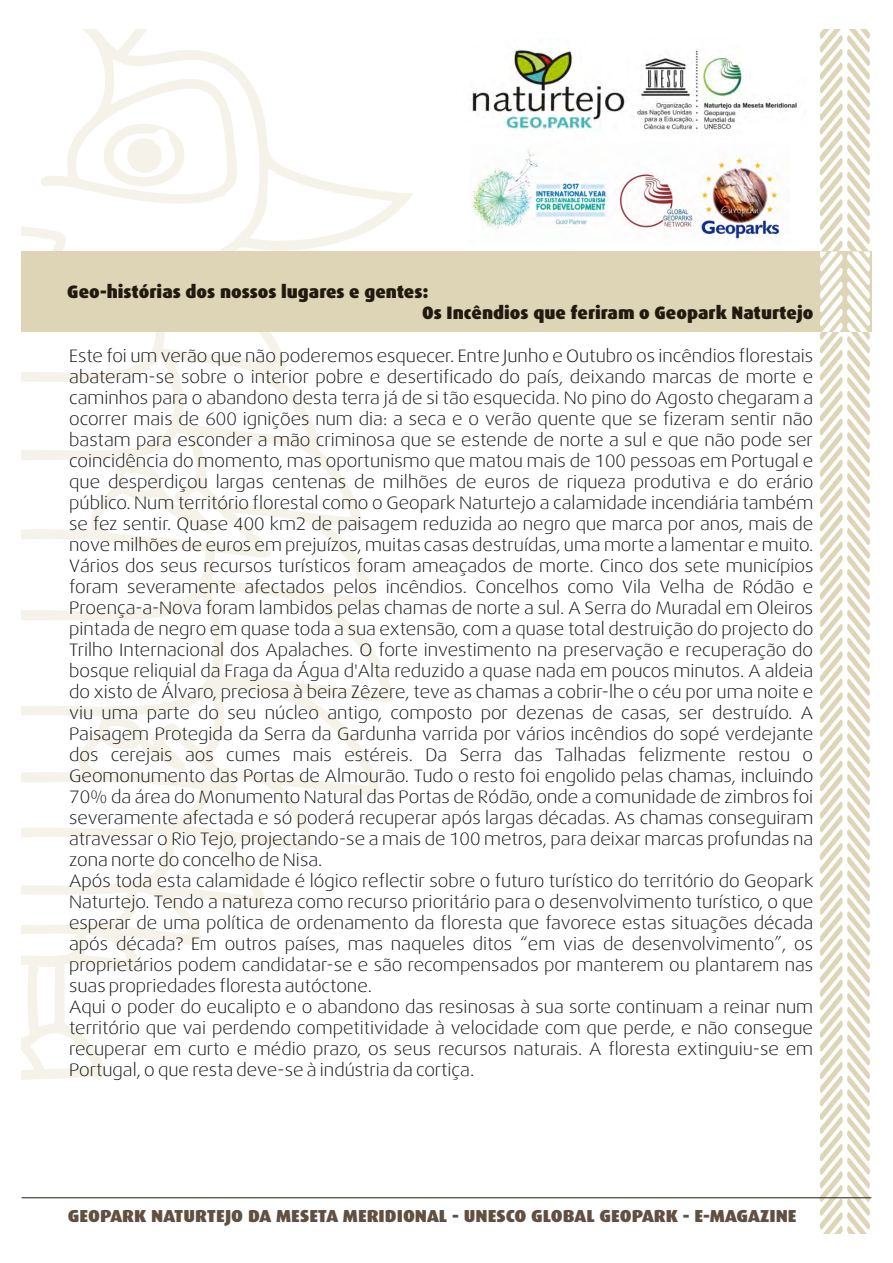
<style>
.page{position:relative;width:893px;height:1263px;background:#fff}
.page>*{position:absolute;margin:0;border:0;box-sizing:border-box;transform-origin:0 0}
.t1{font:300 18px/21px "Dax Wide";color:#151616}
.t2{font:900 18px/21px "Dax";color:#221a0f}
.t3{font:900 17.4px "Dax";color:#5e5043;scale:1.06 1}
</style>
<div class="page">
<svg style="left:22px;top:30px;width:391px;height:1050px"></svg>
<svg style="left:96px;top:110px;width:97px;height:90px"></svg>
<svg style="left:22px;top:226px;width:50px;height:25px"></svg>
<div style="left:22px;top:251px;width:849px;height:81px;background:#ded5b6"></div>
<svg style="left:820px;top:30px;width:50px;height:1203px"></svg>
<hr style="left:22px;top:1197px;width:849px;height:1px;background:#221a0f">
<img style="left:472px;top:49px;width:325px;height:82px">
<img style="left:470px;top:150px;width:312px;height:91px">
<p class="t2" style="left:422px;top:282px;width:393px;text-indent:-355px">Geo-histórias dos nossos lugares e gentes:<br>Os Incêndios que feriram o Geopark Naturtejo</p>
<p class="t1" style="left:69px;top:345px;width:746px">Este foi um verão que não poderemos esquecer. Entre Junho e Outubro os incêndios florestais abateram-se sobre o interior pobre e desertificado do país, deixando marcas de morte e caminhos para o abandono desta terra já de si tão esquecida. No pino do Agosto chegaram a ocorrer mais de 600 ignições num dia: a seca e o verão quente que se fizeram sentir não bastam para esconder a mão criminosa que se estende de norte a sul e que não pode ser coincidência do momento, mas oportunismo que matou mais de 100 pessoas em Portugal e que desperdiçou largas centenas de milhões de euros de riqueza produtiva e do erário público. Num território florestal como o Geopark Naturtejo a calamidade incendiária também se fez sentir. Quase 400 km2 de paisagem reduzida ao negro que marca por anos, mais de nove milhões de euros em prejuízos, muitas casas destruídas, uma morte a lamentar e muito.<br>Vários dos seus recursos turísticos foram ameaçados de morte. Cinco dos sete municípios foram severamente afectados pelos incêndios. Concelhos como Vila Velha de Ródão e Proença-a-Nova foram lambidos pelas chamas de norte a sul. A Serra do Muradal em Oleiros pintada de negro em quase toda a sua extensão, com a quase total destruição do projecto do Trilho Internacional dos Apalaches. O forte investimento na preservação e recuperação do bosque reliquial da Fraga da Água d'Alta reduzido a quase nada em poucos minutos. A aldeia do xisto de Álvaro, preciosa à beira Zêzere, teve as chamas a cobrir-lhe o céu por uma noite e viu uma parte do seu núcleo antigo, composto por dezenas de casas, ser destruído. A Paisagem Protegida da Serra da Gardunha varrida por vários incêndios do sopé verdejante dos cerejais aos cumes mais estéreis. Da Serra das Talhadas felizmente restou o Geomonumento das Portas de Almourão. Tudo o resto foi engolido pelas chamas, incluindo 70% da área do Monumento Natural das Portas de Ródão, onde a comunidade de zimbros foi severamente afectada e só poderá recuperar após largas décadas. As chamas conseguiram atravessar o Rio Tejo, projectando-se a mais de 100 metros, para deixar marcas profundas na zona norte do concelho de Nisa.<br>Após toda esta calamidade é lógico reflectir sobre o futuro turístico do território do Geopark Naturtejo. Tendo a natureza como recurso prioritário para o desenvolvimento turístico, o que esperar de uma política de ordenamento da floresta que favorece estas situações década após década? Em outros países, mas naqueles ditos “em vias de desenvolvimento”, os proprietários podem candidatar-se e são recompensados por manterem ou plantarem nas suas propriedades floresta autóctone.<br>Aqui o poder do eucalipto e o abandono das resinosas à sua sorte continuam a reinar num território que vai perdendo competitividade à velocidade com que perde, e não consegue recuperar em curto e médio prazo, os seus recursos naturais. A floresta extinguiu-se em Portugal, o que resta deve-se à indústria da cortiça.</p>
<p class="t3" style="left:68px;top:1206px;width:689px">GEOPARK NATURTEJO DA MESETA MERIDIONAL - UNESCO GLOBAL GEOPARK - E-MAGAZINE</p>
</div>
